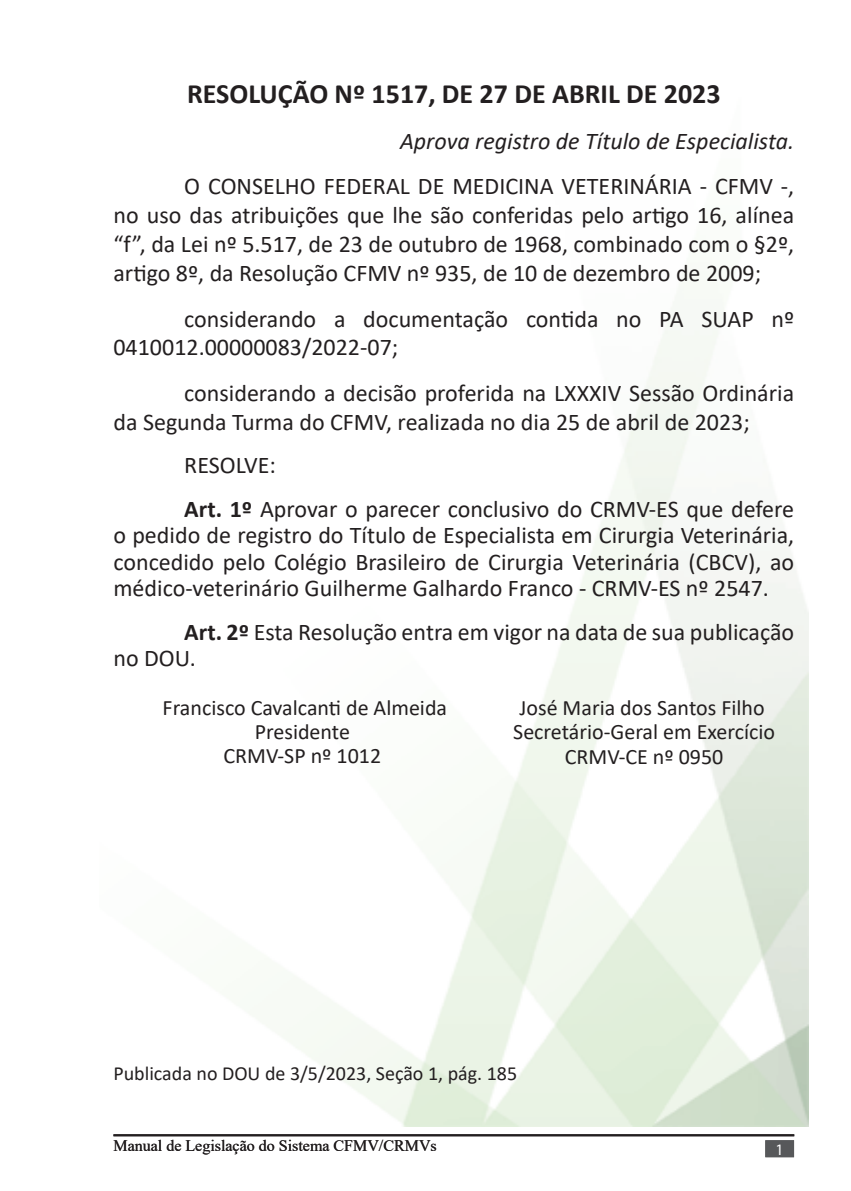
<style>
.page{position:relative;width:851px;height:1191px;background:#fff}
.page>*{position:absolute;margin:0;border:0;box-sizing:border-box;transform-origin:0 0}
.Texto_de_nota_de_rod{font:700 28px "Calibri";color:#231f20}
.Corpo_de_texto{font:24px/28.8px "Calibri";color:#231f20}
.Texto_de_nota_de_rod-2{font:italic 24px "Calibri";color:#231f20}
.t1{font:22px/24.2px "Calibri";color:#231f20;text-align:center}
.t2{font:20px "Calibri";color:#231f20}
.t3{font:16px "Times New Roman";color:#231f20}
.Apresentação{font:16px "Myriad Pro";color:#fff}
.s1{font-weight:700}
</style>
<div class="page">
<hr style="left:113px;top:1134px;width:681px;height:2px;background:#231f20">
<div style="left:765px;top:1140px;width:28px;height:17px;background:#57585a;border:2px solid #57585a"></div>
<p class="Texto_de_nota_de_rod" style="left:187px;top:74px;width:535px">RESOLUÇÃO Nº 1517, DE 27 DE ABRIL DE 2023</p>
<p class="Texto_de_nota_de_rod-2" style="left:400px;top:124px;width:395px">Aprova registro de Título de Especialista.</p>
<p class="Corpo_de_texto" style="left:113px;top:171px;width:682px;text-align:justify;text-indent:71px">O CONSELHO FEDERAL DE MEDICINA VETERINÁRIA - CFMV -, no uso das atribuições que lhe são conferidas pelo artigo 16, alínea “f”, da Lei nº 5.517, de 23 de outubro de 1968, combinado com o §2º, artigo 8º, da Resolução CFMV nº 935, de 10 de dezembro de 2009;</p>
<p class="Corpo_de_texto" style="left:113px;top:303px;width:682px;text-indent:71px">considerando a documentação contida no PA SUAP nº<br>0410012.00000083/2022-07;</p>
<p class="Corpo_de_texto" style="left:113px;top:378px;width:682px;text-indent:71px">considerando a decisão proferida na LXXXIV Sessão Ordinária da Segunda Turma do CFMV, realizada no dia 25 de abril de 2023;</p>
<p class="Corpo_de_texto" style="left:184px;top:450px;width:93px">RESOLVE:</p>
<p class="Corpo_de_texto" style="left:113px;top:495px;width:682px;line-height:26.4px;text-align:justify;text-indent:71px"><span class="s1">Art. 1º</span> Aprovar o parecer conclusivo do CRMV-ES que defere o pedido de registro do Título de Especialista em Cirurgia Veterinária, concedido pelo Colégio Brasileiro de Cirurgia Veterinária (CBCV), ao médico-veterinário Guilherme Galhardo Franco - CRMV-ES nº 2547.</p>
<p class="Corpo_de_texto" style="left:113px;top:618px;width:682px;line-height:26.4px;text-indent:71px"><span class="s1">Art. 2º</span> Esta Resolução entra em vigor na data de sua publicação no DOU.</p>
<p class="t1" style="left:162px;top:695px;width:286px">Francisco Cavalcanti de Almeida</p>
<p class="t1" style="left:255px;top:719px;width:97px">Presidente</p>
<p class="t1" style="left:223px;top:743px;width:159px">CRMV-SP nº 1012</p>
<p class="t1" style="left:513px;top:695px;width:263px">José Maria dos Santos Filho<br>Secretário-Geral em Exercício<br>CRMV-CE nº 0950</p>
<p class="t2" style="left:113px;top:1059px;width:405px">Publicada no DOU de 3/5/2023, Seção 1, pág. 185</p>
<p class="t3" style="left:113px;top:1134px;width:325px">Manual de Legislação do Sistema CFMV/CRMVs</p>
<p class="Apresentação" style="left:775px;top:1140px;width:10px">1</p>
</div>
